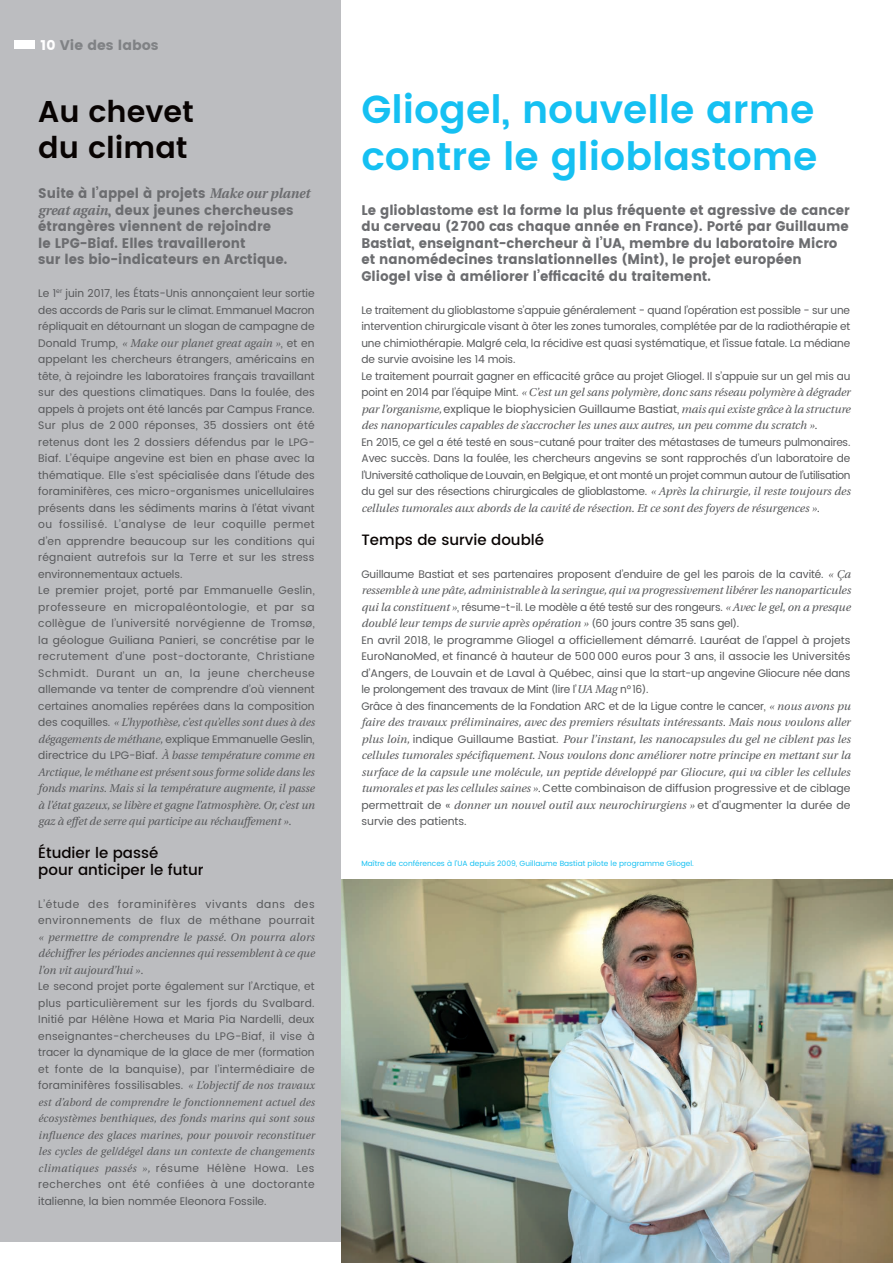
<style>
.page{position:relative;width:893px;height:1263px;background:#fff}
.page>*{position:absolute;margin:0;border:0;box-sizing:border-box;transform-origin:0 0}
.t1{font:600 39px/46.8px "UA Poppins Texte";color:#15c0f2}
.t2{font:600 30px/36px "UA Poppins Texte";color:#080302}
.t3{font:500 15px/16.5px "UA Poppins Texte";color:#080302}
.t4{font:700 13.95px/16.5px "UA Poppins Texte";color:#6c6d70;scale:.95 1}
.t5{font:700 13.95px "UA Poppins Texte";color:#808285}
.t6{font:italic 11.25px/16.5px "UA Poppins Texte";color:#57585a;text-align:justify}
.t7{font:10.95px/16.5px "UA Poppins Texte";color:#57585a;text-align:justify}
.t8{font:10.95px "UA Poppins Texte";letter-spacing:-.02em;color:#57585a}
.t9{font:10.95px/16.5px "UA Poppins Texte";letter-spacing:.045em;color:#57585a}
.t10{font:7.5px "UA Poppins Texte";color:#15c0f2}
.s1{color:#fff}
.s2{font-style:italic}
.s3{font-style:normal;font-size:10.95px}
.s4{font-style:italic;font-size:11.25px}
.s5{font-style:normal}
</style>
<div class="page">
<img style="left:340px;top:879px;width:553px;height:384px">
<div style="left:0;top:0;width:340px;height:1243px;background:#bcbdc0"></div>
<div style="left:14px;top:41px;width:20px;height:8px;background:#fff"></div>
<p class="t5" style="left:41px;top:37px;width:120px"><span class="s1">10</span> Vie des labos</p>
<h2 class="t2" style="left:38px;top:92px;width:157px">Au chevet du climat</h2>
<p class="t4" style="left:38px;top:185px;width:288px">Suite à l’appel à projets <span class="s2">Make our planet great again</span>, deux jeunes chercheuses étrangères viennent de rejoindre<br>le LPG-Biaf. Elles travailleront<br>sur les bio-indicateurs en Arctique.</p>
<p class="t7" style="left:38px;top:285px;width:278px">Le 1<sup>er</sup> juin 2017, les États-Unis annonçaient leur sortie des accords de Paris sur le climat. Emmanuel Macron répliquait en détournant un slogan de campagne de</p>
<p class="t6" style="left:38px;top:334px;width:278px"><span class="s3">Donald Trump,</span> « Make our planet great again »<span class="s3">, et en</span></p>
<p class="t7" style="left:38px;top:351px;width:278px;text-align:left">appelant les chercheurs étrangers, américains en tête, à rejoindre les laboratoires français travaillant sur des questions climatiques. Dans la foulée, des appels à projets ont été lancés par Campus France.<br>Sur plus de 2 000 réponses, 35 dossiers ont été retenus dont les 2 dossiers défendus par le LPG-Biaf. L’équipe angevine est bien en phase avec la thématique. Elle s’est spécialisée dans l’étude des foraminifères, ces micro-organismes unicellulaires présents dans les sédiments marins à l’état vivant ou fossilisé. L’analyse de leur coquille permet d’en apprendre beaucoup sur les conditions qui régnaient autrefois sur la Terre et sur les stress environnementaux actuels.<br>Le premier projet, porté par Emmanuelle Geslin, professeure en micropaléontologie, et par sa collègue de l’université norvégienne de Tromsø, la géologue Guiliana Panieri, se concrétise par le recrutement d’une post-doctorante, Christiane Schmidt. Durant un an, la jeune chercheuse allemande va tenter de comprendre d’où viennent certaines anomalies repérées dans la composition</p>
<p class="t6" style="left:38px;top:713px;width:278px"><span class="s3">des coquilles.</span> « L’hypothèse, c’est qu’elles sont dues à des</p>
<p class="t7" style="left:38px;top:731px;width:278px"><span class="s4">dégagements de méthane,</span> explique Emmanuelle Geslin,</p>
<p class="t6" style="left:38px;top:746px;width:278px"><span class="s3">directrice du LPG-Biaf.</span> À basse température comme en Arctique, le méthane est présent sous forme solide dans les fonds marins. Mais si la température augmente, il passe à l’état gazeux, se libère et gagne l’atmosphère. Or, c’est un gaz à effet de serre qui participe au réchauffement ».</p>
<h3 class="t3" style="left:38px;top:845px;width:167px">Étudier le passé<br>pour anticiper le futur</h3>
<p class="t9" style="left:38px;top:896px;width:278px">L’étude des foraminifères vivants dans des environnements de flux de méthane pourrait</p>
<p class="t6" style="left:38px;top:928px;width:278px">« permettre de comprendre le passé. On pourra alors déchiffrer les périodes anciennes qui ressemblent à ce que l’on vit aujourd’hui ».</p>
<p class="t7" style="left:38px;top:978px;width:278px">Le second projet porte également sur l’Arctique, et plus particulièrement sur les fjords du Svalbard.<br>Initié par Hélène Howa et Maria Pia Nardelli, deux enseignantes-chercheuses du LPG-Biaf, il vise à tracer la dynamique de la glace de mer (formation et fonte de la banquise), par l’intermédiaire de foraminifères fossilisables. <span class="s2">« L’objectif de nos travaux est d’abord de comprendre le fonctionnement actuel des écosystèmes benthiques, des fonds marins qui sont sous influence des glaces marines, pour pouvoir reconstituer les cycles de gel/dégel dans un contexte de changements climatiques passés »,</span> résume Hélène Howa. Les recherches ont été confiées à une doctorante italienne, la bien nommée Eleonora Fossile.</p>
<h1 class="t1" style="left:361px;top:84px;width:458px">Gliogel, nouvelle arme contre le glioblastome</h1>
<p class="t4" style="left:361px;top:201px;width:515px">Le glioblastome est la forme la plus fréquente et agressive de cancer du cerveau (2700 cas chaque année en France). Porté par Guillaume Bastiat, enseignant-chercheur à l’UA, membre du laboratoire Micro et nanomédecines translationnelles (Mint), le projet européen Gliogel vise à améliorer l’efficacité du traitement.</p>
<p class="t7" style="left:361px;top:302px;width:490px;text-align:left">Le traitement du glioblastome s’appuie généralement - quand l’opération est possible - sur une intervention chirurgicale visant à ôter les zones tumorales, complétée par de la radiothérapie et une chimiothérapie. Malgré cela, la récidive est quasi systématique, et l’issue fatale. La médiane de survie avoisine les 14 mois.<br>Le traitement pourrait gagner en efficacité grâce au projet Gliogel. Il s’appuie sur un gel mis au</p>
<p class="t6" style="left:361px;top:383px;width:490px"><span class="s3">point en 2014 par l’équipe Mint.</span> « C’est un gel sans polymère, donc sans réseau polymère à dégrader par l’organisme, <span class="s5">explique le biophysicien Guillaume Bastiat,</span> mais qui existe grâce à la structure des nanoparticules capables de s’accrocher les unes aux autres, un peu comme du scratch ».</p>
<p class="t7" style="left:361px;top:434px;width:491px">En 2015, ce gel a été testé en sous-cutané pour traiter des métastases de tumeurs pulmonaires.<br>Avec succès. Dans la foulée, les chercheurs angevins se sont rapprochés d’un laboratoire de l’Université catholique de Louvain, en Belgique, et ont monté un projet commun autour de l’utilisation du gel sur des résections chirurgicales de glioblastome. <span class="s4">« Après la chirurgie, il reste toujours des</span></p>
<p class="t6" style="left:361px;top:499px;width:460px">cellules tumorales aux abords de la cavité de résection. Et ce sont des foyers de résurgences ».</p>
<h3 class="t3" style="left:361px;top:531px;width:184px">Temps de survie doublé</h3>
<p class="t7" style="left:361px;top:566px;width:490px">Guillaume Bastiat et ses partenaires proposent d’enduire de gel les parois de la cavité. <span class="s4">« Ça</span></p>
<p class="t6" style="left:361px;top:581px;width:491px">ressemble à une pâte, administrable à la seringue, qui va progressivement libérer les nanoparticules</p>
<p class="t8" style="left:361px;top:599px;width:490px"><span class="s4">qui la constituent »</span>, résume-t-il. Le modèle a été testé sur des rongeurs. <span class="s4">« Avec le gel, on a presque</span></p>
<p class="t6" style="left:361px;top:614px;width:379px">doublé leur temps de survie après opération » <span class="s3">(60 jours contre 35 sans gel).</span></p>
<p class="t7" style="left:361px;top:632px;width:491px;text-align:left">En avril 2018, le programme Gliogel a officiellement démarré. Lauréat de l’appel à projets EuroNanoMed, et financé à hauteur de 500000 euros pour 3 ans, il associe les Universités d’Angers, de Louvain et de Laval à Québec, ainsi que la start-up angevine Gliocure née dans le prolongement des travaux de Mint (lire l’<span class="s4">UA Mag</span> n° 16).<br>Grâce à des financements de la Fondation ARC et de la Ligue contre le cancer, <span class="s4">« nous avons pu</span></p>
<p class="t6" style="left:361px;top:713px;width:490px">faire des travaux préliminaires, avec des premiers résultats intéressants. Mais nous voulons aller plus loin, <span class="s3">indique Guillaume Bastiat.</span> Pour l’instant, les nanocapsules du gel ne ciblent pas les cellules tumorales spécifiquement. Nous voulons donc améliorer notre principe en mettant sur la surface de la capsule une molécule, un peptide développé par Gliocure, qui va cibler les cellules</p>
<p class="t7" style="left:361px;top:780px;width:490px"><span class="s4">tumorales et pas les cellules saines ».</span> Cette combinaison de diffusion progressive et de ciblage</p>
<p class="t6" style="left:361px;top:796px;width:491px"><span class="s3">permettrait de «</span> donner un nouvel outil aux neurochirurgiens » <span class="s3">et d’augmenter la durée de</span></p>
<p class="t7" style="left:361px;top:813px;width:107px">survie des patients.</p>
<p class="t10" style="left:361px;top:858px;width:334px">Maître de conférences à l’UA depuis 2009, Guillaume Bastiat pilote le programme Gliogel.</p>
</div>
